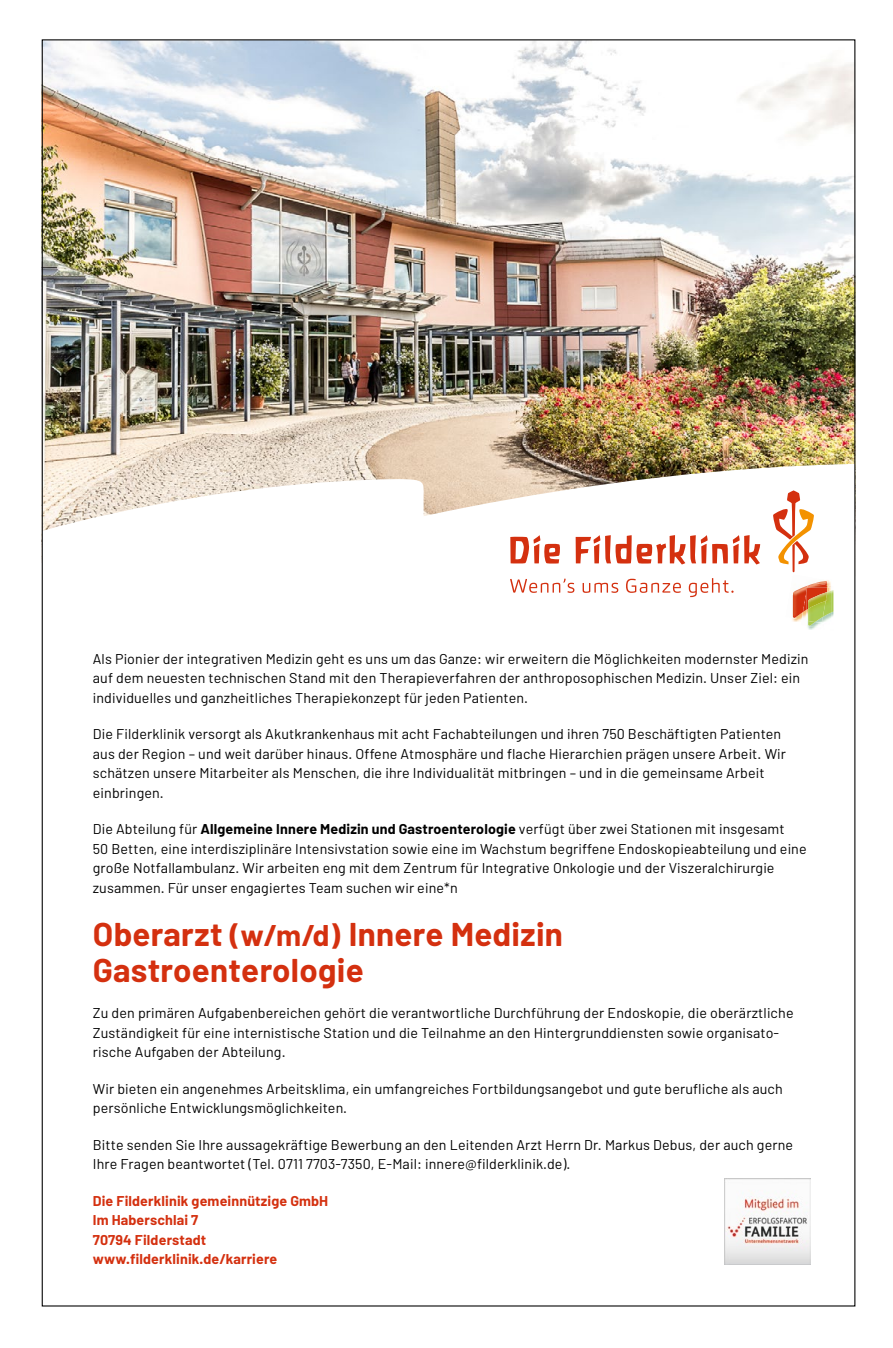
<style>
.page{position:relative;width:893px;height:1348px;background:#fff}
.page>*{position:absolute;margin:0;border:0;box-sizing:border-box;transform-origin:0 0}
.Funktion{font:700 33px/36px "Barlow";letter-spacing:.01em;color:#d4300f}
.Copy{font:14.25px/19.5px "Barlow";letter-spacing:.01em;color:#000}
.Adresse{font:700 14.25px/19.5px "Barlow";letter-spacing:.01em;color:#d4300f}
.s1{font-weight:700}
.s2{font-size:30px}
</style>
<div class="page">
<img style="left:41px;top:40px;width:812px;height:536px">
<svg style="left:44px;top:463px;width:809px;height:153px"></svg>
<img style="left:792px;top:620px;width:9px;height:2px">
<img style="left:785px;top:601px;width:6px;height:15px">
<img style="left:791px;top:601px;width:10px;height:19px">
<img style="left:793px;top:601px;width:10px;height:17px">
<svg style="left:801px;top:610px;width:5px;height:10px"></svg>
<img style="left:803px;top:601px;width:3px;height:11px">
<img style="left:807px;top:622px;width:10px;height:8px">
<img style="left:806px;top:601px;width:2px;height:21px">
<img style="left:808px;top:601px;width:25px;height:25px">
<img style="left:827px;top:601px;width:4px;height:21px">
<img style="left:808px;top:609px;width:19px;height:13px">
<img style="left:808px;top:601px;width:19px;height:8px">
<svg style="left:510px;top:578px;width:223px;height:19px"></svg>
<svg style="left:772px;top:490px;width:61px;height:111px"></svg>
<svg style="left:510px;top:535px;width:250px;height:29px"></svg>
<img style="left:724px;top:1179px;width:86px;height:85px">
<p class="Copy" style="left:93px;top:648px;width:717px">Als Pionier der integrativen Medizin geht es uns um das Ganze: wir erweitern die Möglichkeiten modernster Medizin auf dem neuesten technischen Stand mit den Therapieverfahren der anthroposophischen Medizin. Unser Ziel: ein individuelles und ganzheitliches Therapiekonzept für jeden Patienten.</p>
<p class="Copy" style="left:93px;top:724px;width:695px">Die Filderklinik versorgt als Akutkrankenhaus mit acht Fachabteilungen und ihren 750 Beschäftigten Patienten aus der Region – und weit darüber hinaus. Offene Atmosphäre und flache Hierarchien prägen unsere Arbeit. Wir schätzen unsere Mitarbeiter als Menschen, die ihre Individualität mitbringen – und in die gemeinsame Arbeit einbringen.</p>
<p class="Copy" style="left:93px;top:819px;width:715px">Die Abteilung für <span class="s1">Allgemeine Innere Medizin und Gastroenterologie</span> verfügt über zwei Stationen mit insgesamt<br>50 Betten, eine interdisziplinäre Intensivstation sowie eine im Wachstum begriffene Endoskopieabteilung und eine große Notfallambulanz. Wir arbeiten eng mit dem Zentrum für Integrative Onkologie und der Viszeralchirurgie zusammen. Für unser engagiertes Team suchen wir eine*n</p>
<p class="Funktion" style="left:93px;top:916px;width:472px">Oberarzt <span class="s2">(w/m/d)</span> Innere Medizin<br>Gastroenterologie</p>
<p class="Copy" style="left:93px;top:1003px;width:702px">Zu den primären Aufgabenbereichen gehört die verantwortliche Durchführung der Endoskopie, die oberärztliche<br>Zuständigkeit für eine internistische Station und die Teilnahme an den Hintergrunddiensten sowie organisato&shy;rische Aufgaben der Abteilung.</p>
<p class="Copy" style="left:93px;top:1079px;width:691px">Wir bieten ein angenehmes Arbeitsklima, ein umfangreiches Fortbildungsangebot und gute berufliche als auch persönliche Entwicklungsmöglichkeiten.</p>
<p class="Copy" style="left:93px;top:1135px;width:702px">Bitte senden Sie Ihre aussagekräftige Bewerbung an den Leitenden Arzt Herrn Dr. Markus Debus, der auch gerne<br>Ihre Fragen beantwortet (Tel. 0711 7703-7350, E-Mail: innere@filderklinik.de).</p>
<p class="Adresse" style="left:93px;top:1191px;width:237px">Die Filderklinik gemeinnützige GmbH<br>Im Haberschlai 7<br>70794 Filderstadt www.filderklinik.de/karriere</p>
</div>
